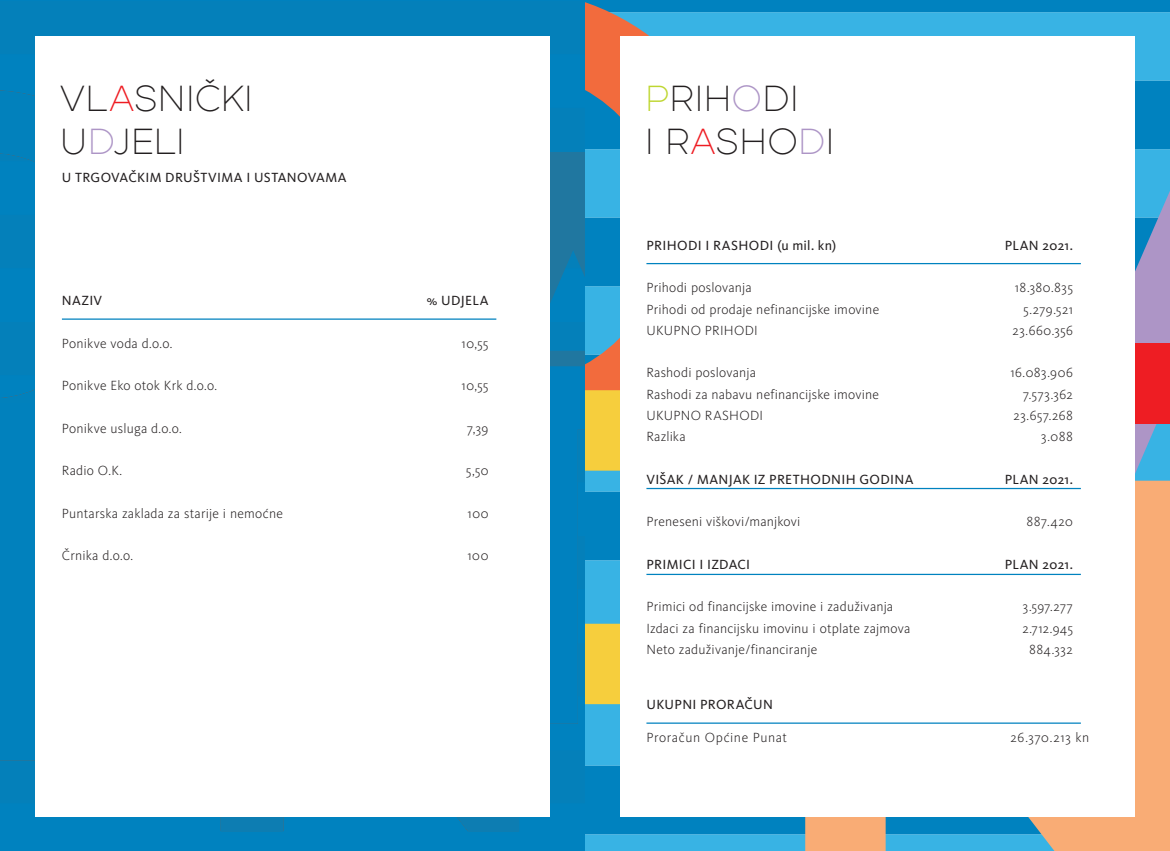
<style>
.page{position:relative;width:1170px;height:851px;background:#fff}
.page>*{position:absolute;margin:0;border:0;box-sizing:border-box;transform-origin:0 0}
.t1{font:35.62px/43.1px "Dual 300";letter-spacing:.015em;color:#231f20}
.t2{font:300 13.75px "Kievit Pro";letter-spacing:.015em;color:#231f20}
.t3{font:13.75px "Kievit Pro";letter-spacing:.025em;color:#231f20}
.t4{font:300 13.75px "Kievit Pro";letter-spacing:.04em;color:#231f20}
.s1{color:#ee1d23}
.s2{color:#ad95c6}
.s3{color:#bed630}
</style>
<div class="page">
<svg style="left:746px;top:0;width:423px;height:191px;background:#24a1d6"></svg>
<svg style="left:585px;top:0;width:161px;height:390px;background:#578fab"></svg>
<svg style="left:1135px;top:191px;width:34px;height:289px;background:#7a9bcd"></svg>
<div style="left:1024px;top:343px;width:145px;height:80px;background:#ee1d23"></div>
<svg style="left:805px;top:480px;width:364px;height:370px;background:#caaa8c"></svg>
<svg style="left:585px;top:390px;width:220px;height:457px;background:#56a8ab"></svg>
<div style="left:0;top:0;width:585px;height:850px;background:#0480ba"></div>
<div style="left:0;top:90px;width:35px;height:313px;background:#0281bc"></div>
<svg style="left:549px;top:152px;width:36px;height:214px;background:#1b7eac"></svg>
<svg style="left:549px;top:366px;width:36px;height:357px;background:#158bc3"></svg>
<svg style="left:221px;top:816px;width:298px;height:15px;background:#1688be"></svg>
<div style="left:0;top:403px;width:35px;height:357px;background:#0181bd"></div>
<div style="left:35px;top:36px;width:514px;height:780px;background:#fff"></div>
<div style="left:620px;top:36px;width:514px;height:780px;background:#fff"></div>
<hr style="left:62px;top:318px;width:434px;height:2px;background:#0082bf">
<hr style="left:646px;top:263px;width:434px;height:1px;background:#0082bf">
<hr style="left:646px;top:488px;width:434px;height:1px;background:#0082bf">
<hr style="left:646px;top:573px;width:434px;height:2px;background:#0082bf">
<hr style="left:646px;top:722px;width:434px;height:1px;background:#0082bf">
<h1 class="t1" style="left:60px;top:77px;width:194px">VL<span class="s1">A</span>SNIČKI<br>U<span class="s2">D</span>JELI</h1>
<h1 class="t1" style="left:645px;top:77px;width:191px"><span class="s3">P</span>RIH<span class="s2">O</span>DI<br>I R<span class="s1">A</span>SHO<span class="s2">D</span>I</h1>
<p class="t3" style="left:62px;top:169px;width:286px">U TRGOVAČKIM DRUŠTVIMA I USTANOVAMA</p>
<p class="t3" style="left:62px;top:292px;width:42px">NAZIV</p>
<p class="t3" style="left:427px;top:292px;width:63px">% UDJELA</p>
<p class="t2" style="left:62px;top:334px;width:112px">Ponikve voda d.o.o.</p>
<p class="t2" style="left:461px;top:334px;width:28px">10,55</p>
<p class="t2" style="left:62px;top:377px;width:157px">Ponikve Eko otok Krk d.o.o.</p>
<p class="t2" style="left:461px;top:377px;width:28px">10,55</p>
<p class="t2" style="left:62px;top:419px;width:121px">Ponikve usluga d.o.o.</p>
<p class="t2" style="left:467px;top:419px;width:23px">7,39</p>
<p class="t2" style="left:62px;top:462px;width:62px">Radio O.K.</p>
<p class="t2" style="left:465px;top:462px;width:24px">5,50</p>
<p class="t2" style="left:62px;top:504px;width:222px">Puntarska zaklada za starije i nemoćne</p>
<p class="t2" style="left:467px;top:504px;width:22px">100</p>
<p class="t2" style="left:62px;top:547px;width:73px">Črnika d.o.o.</p>
<p class="t2" style="left:467px;top:547px;width:22px">100</p>
<p class="t3" style="left:646px;top:237px;width:191px">PRIHODI I RASHODI (u mil. kn)</p>
<p class="t3" style="left:1004px;top:237px;width:70px">PLAN 2021.</p>
<p class="t2" style="left:646px;top:279px;width:107px">Prihodi poslovanja</p>
<p class="t2" style="left:1014px;top:279px;width:59px">18.380.835</p>
<p class="t2" style="left:646px;top:301px;width:234px">Prihodi od prodaje nefinancijske imovine</p>
<p class="t2" style="left:1023px;top:301px;width:51px">5.279.521</p>
<p class="t2" style="left:646px;top:322px;width:113px">UKUPNO PRIHODI</p>
<p class="t2" style="left:1012px;top:322px;width:62px">23.660.356</p>
<p class="t2" style="left:646px;top:364px;width:111px">Rashodi poslovanja</p>
<p class="t2" style="left:1010px;top:364px;width:64px">16.083.906</p>
<p class="t2" style="left:646px;top:386px;width:234px">Rashodi za nabavu nefinancijske imovine</p>
<p class="t2" style="left:1023px;top:386px;width:51px">7.573.362</p>
<p class="t2" style="left:646px;top:407px;width:118px">UKUPNO RASHODI</p>
<p class="t2" style="left:1013px;top:407px;width:61px">23.657.268</p>
<p class="t2" style="left:646px;top:428px;width:41px">Razlika</p>
<p class="t2" style="left:1040px;top:428px;width:33px">3.088</p>
<p class="t3" style="left:646px;top:471px;width:268px">VIŠAK / MANJAK IZ PRETHODNIH GODINA</p>
<p class="t3" style="left:1004px;top:471px;width:70px">PLAN 2021.</p>
<p class="t2" style="left:646px;top:513px;width:155px">Preneseni viškovi/manjkovi</p>
<p class="t2" style="left:1026px;top:513px;width:48px">887.420</p>
<p class="t3" style="left:646px;top:556px;width:105px">PRIMICI I IZDACI</p>
<p class="t3" style="left:1004px;top:556px;width:70px">PLAN 2021.</p>
<p class="t2" style="left:646px;top:598px;width:248px">Primici od financijske imovine i zaduživanja</p>
<p class="t2" style="left:1022px;top:598px;width:52px">3.597.277</p>
<p class="t2" style="left:646px;top:619px;width:265px">Izdaci za financijsku imovinu i otplate zajmova</p>
<p class="t2" style="left:1022px;top:619px;width:52px">2.712.945</p>
<p class="t2" style="left:646px;top:641px;width:172px">Neto zaduživanje/financiranje</p>
<p class="t2" style="left:1029px;top:641px;width:45px">884.332</p>
<p class="t3" style="left:646px;top:695px;width:128px">UKUPNI PRORAČUN</p>
<p class="t4" style="left:646px;top:728px;width:142px">Proračun Općine Punat</p>
<p class="t4" style="left:1010px;top:728px;width:80px">26.370.213 kn</p>
</div>
